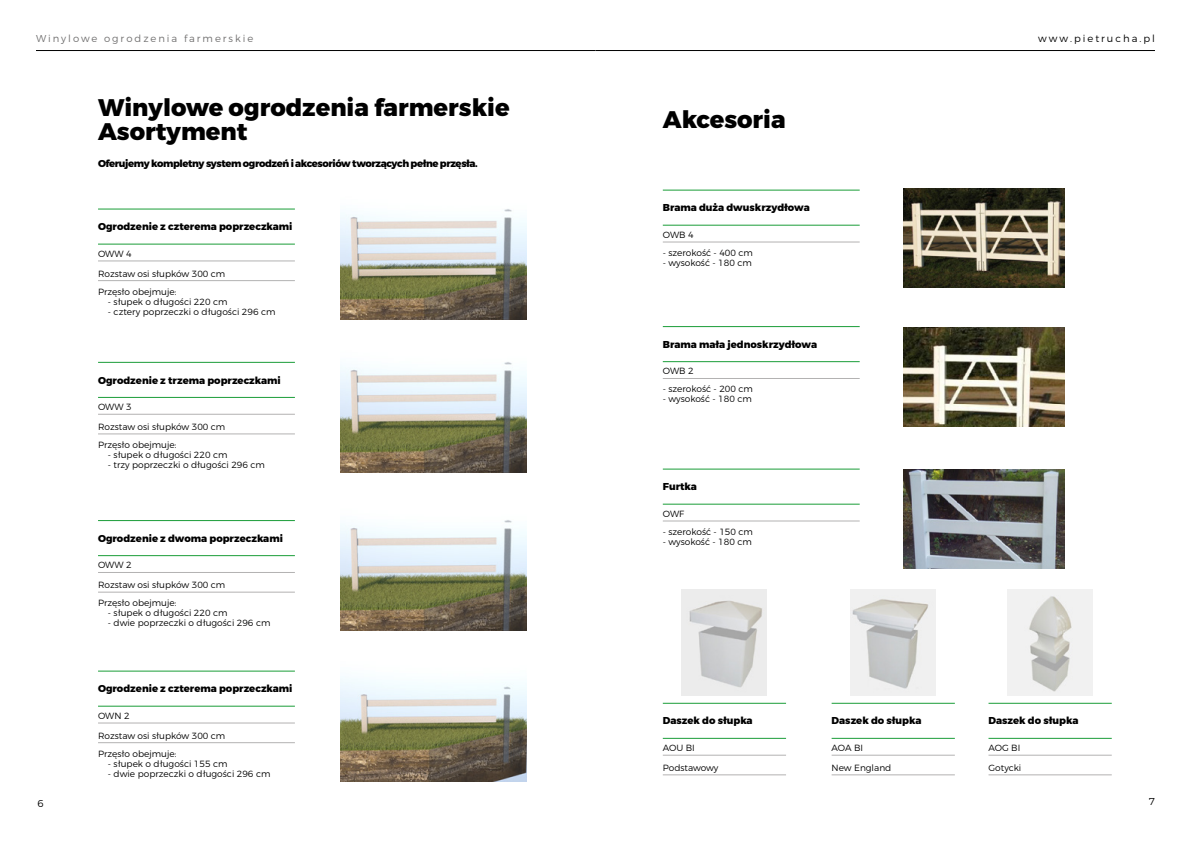
<style>
.page{position:relative;width:1191px;height:842px;background:#fff}
.page>*{position:absolute;margin:0;border:0;box-sizing:border-box;transform-origin:0 0}
.t1{font:800 24px/24px "Montserrat";color:#000}
.t2{font:800 10px "Montserrat";color:#000}
.t3{font:800 10px "Montserrat";letter-spacing:-.04em;color:#000}
.t4{font:300 10px "Montserrat";letter-spacing:.2em;color:#706f6f}
.t5{font:300 10px "Montserrat";letter-spacing:.2em;color:#000}
.t6{font:300 9px/19.7px "Montserrat";color:#000}
</style>
<div class="page">
<hr style="left:36px;top:50px;width:559px;height:1px;background:#000">
<hr style="left:595px;top:50px;width:560px;height:1px;background:#000">
<hr style="left:98px;top:260px;width:197px;height:1px;background:#b3b2b2">
<hr style="left:98px;top:280px;width:197px;height:1px;background:#b3b2b2">
<hr style="left:663px;top:241px;width:196px;height:1px;background:#b3b2b2">
<hr style="left:663px;top:378px;width:196px;height:1px;background:#b3b2b2">
<hr style="left:663px;top:520px;width:196px;height:1px;background:#b3b2b2">
<hr style="left:663px;top:755px;width:123px;height:1px;background:#b3b2b2">
<hr style="left:663px;top:774px;width:123px;height:1px;background:#b3b2b2">
<hr style="left:831px;top:755px;width:124px;height:1px;background:#b3b2b2">
<hr style="left:831px;top:774px;width:124px;height:1px;background:#b3b2b2">
<hr style="left:988px;top:755px;width:123px;height:1px;background:#b3b2b2">
<hr style="left:988px;top:774px;width:123px;height:1px;background:#b3b2b2">
<hr style="left:98px;top:414px;width:197px;height:1px;background:#b3b2b2">
<hr style="left:98px;top:433px;width:197px;height:1px;background:#b3b2b2">
<hr style="left:98px;top:572px;width:197px;height:1px;background:#b3b2b2">
<hr style="left:98px;top:592px;width:197px;height:1px;background:#b3b2b2">
<hr style="left:98px;top:722px;width:197px;height:1px;background:#b3b2b2">
<hr style="left:98px;top:742px;width:197px;height:1px;background:#b3b2b2">
<hr style="left:98px;top:244px;width:197px;height:1px;background:#1a9d38">
<hr style="left:663px;top:225px;width:196px;height:1px;background:#1a9d38">
<hr style="left:663px;top:361px;width:196px;height:1px;background:#1a9d38">
<hr style="left:663px;top:504px;width:196px;height:1px;background:#1a9d38">
<hr style="left:663px;top:738px;width:123px;height:1px;background:#1a9d38">
<hr style="left:831px;top:738px;width:124px;height:1px;background:#1a9d38">
<hr style="left:988px;top:738px;width:123px;height:1px;background:#1a9d38">
<hr style="left:98px;top:397px;width:197px;height:1px;background:#1a9d38">
<hr style="left:98px;top:555px;width:197px;height:1px;background:#1a9d38">
<hr style="left:98px;top:706px;width:197px;height:1px;background:#1a9d38">
<hr style="left:98px;top:209px;width:197px;height:1px;background:#1a9d38">
<hr style="left:663px;top:190px;width:196px;height:1px;background:#1a9d38">
<hr style="left:663px;top:326px;width:196px;height:1px;background:#1a9d38">
<hr style="left:663px;top:469px;width:196px;height:1px;background:#1a9d38">
<hr style="left:663px;top:703px;width:123px;height:1px;background:#1a9d38">
<hr style="left:831px;top:703px;width:124px;height:1px;background:#1a9d38">
<hr style="left:988px;top:703px;width:123px;height:1px;background:#1a9d38">
<hr style="left:98px;top:362px;width:197px;height:1px;background:#1a9d38">
<hr style="left:98px;top:520px;width:197px;height:1px;background:#1a9d38">
<hr style="left:98px;top:671px;width:197px;height:1px;background:#1a9d38">
<img style="left:340px;top:209px;width:186px;height:110px">
<img style="left:903px;top:188px;width:161px;height:100px">
<img style="left:903px;top:327px;width:161px;height:99px">
<img style="left:903px;top:470px;width:161px;height:99px">
<img style="left:340px;top:362px;width:186px;height:110px">
<img style="left:340px;top:520px;width:186px;height:111px">
<img style="left:340px;top:676px;width:186px;height:105px">
<img style="left:682px;top:590px;width:85px;height:105px">
<img style="left:850px;top:590px;width:85px;height:105px">
<img style="left:1007px;top:590px;width:85px;height:105px">
<p class="t4" style="left:36px;top:33px;width:219px">Winylowe ogrodzenia farmerskie</p>
<p class="t5" style="left:1038px;top:33px;width:118px">www.pietrucha.pl</p>
<h1 class="t1" style="left:98px;top:96px;width:413px">Winylowe ogrodzenia farmerskie<br>Asortyment</h1>
<p class="t3" style="left:98px;top:157px;width:381px">Oferujemy kompletny system ogrodzeń i akcesoriów tworzących pełne przęsła.</p>
<p class="t2" style="left:98px;top:220px;width:196px">Ogrodzenie z czterema poprzeczkami</p>
<p class="t6" style="left:98px;top:244px;width:129px">OWW 4<br>Rozstaw osi słupków 300 cm</p>
<p class="t6" style="left:98px;top:281px;width:80px">Przęsło obejmuje:</p>
<p class="t6" style="left:108px;top:291px;width:121px">- słupek o długości 220 cm</p>
<p class="t6" style="left:108px;top:301px;width:169px">- cztery poprzeczki o długości 296 cm</p>
<p class="t2" style="left:98px;top:374px;width:184px">Ogrodzenie z trzema poprzeczkami</p>
<p class="t6" style="left:98px;top:397px;width:129px">OWW 3<br>Rozstaw osi słupków 300 cm</p>
<p class="t6" style="left:98px;top:435px;width:80px">Przęsło obejmuje:</p>
<p class="t6" style="left:108px;top:445px;width:121px">- słupek o długości 220 cm</p>
<p class="t6" style="left:108px;top:455px;width:159px">- trzy poprzeczki o długości 296 cm</p>
<p class="t2" style="left:98px;top:532px;width:186px">Ogrodzenie z dwoma poprzeczkami</p>
<p class="t6" style="left:98px;top:555px;width:129px">OWW 2<br>Rozstaw osi słupków 300 cm</p>
<p class="t6" style="left:98px;top:593px;width:80px">Przęsło obejmuje:</p>
<p class="t6" style="left:108px;top:603px;width:121px">- słupek o długości 220 cm</p>
<p class="t6" style="left:108px;top:613px;width:164px">- dwie poprzeczki o długości 296 cm</p>
<p class="t2" style="left:98px;top:682px;width:196px">Ogrodzenie z czterema poprzeczkami</p>
<p class="t6" style="left:98px;top:706px;width:129px">OWN 2<br>Rozstaw osi słupków 300 cm</p>
<p class="t6" style="left:98px;top:743px;width:80px">Przęsło obejmuje:</p>
<p class="t6" style="left:108px;top:753px;width:121px">- słupek o długości 155 cm</p>
<p class="t6" style="left:108px;top:763px;width:164px">- dwie poprzeczki o długości 296 cm</p>
<h1 class="t1" style="left:663px;top:108px;width:124px">Akcesoria</h1>
<p class="t2" style="left:663px;top:201px;width:148px">Brama duża dwuskrzydłowa</p>
<p class="t6" style="left:663px;top:225px;width:32px">OWB 4</p>
<p class="t6" style="left:663px;top:243px;width:92px">- szerokość - 400 cm</p>
<p class="t6" style="left:663px;top:253px;width:91px">- wysokość - 180 cm</p>
<p class="t2" style="left:663px;top:338px;width:156px">Brama mała jednoskrzydłowa</p>
<p class="t6" style="left:663px;top:361px;width:32px">OWB 2</p>
<p class="t6" style="left:663px;top:379px;width:92px">- szerokość - 200 cm</p>
<p class="t6" style="left:663px;top:389px;width:91px">- wysokość - 180 cm</p>
<p class="t2" style="left:663px;top:480px;width:36px">Furtka</p>
<p class="t6" style="left:663px;top:504px;width:23px">OWF</p>
<p class="t6" style="left:663px;top:522px;width:92px">- szerokość - 150 cm</p>
<p class="t6" style="left:663px;top:532px;width:91px">- wysokość - 180 cm</p>
<p class="t2" style="left:663px;top:715px;width:91px">Daszek do słupka</p>
<p class="t2" style="left:831px;top:715px;width:91px">Daszek do słupka</p>
<p class="t2" style="left:988px;top:715px;width:91px">Daszek do słupka</p>
<p class="t6" style="left:663px;top:738px;width:57px">AOU BI<br>Podstawowy</p>
<p class="t6" style="left:831px;top:738px;width:61px">AOA BI<br>New England</p>
<p class="t6" style="left:988px;top:738px;width:34px">AOG BI<br>Gotycki</p>
<p class="t5" style="left:38px;top:797px;width:8px">6</p>
<p class="t5" style="left:1148px;top:796px;width:8px">7</p>
</div>
